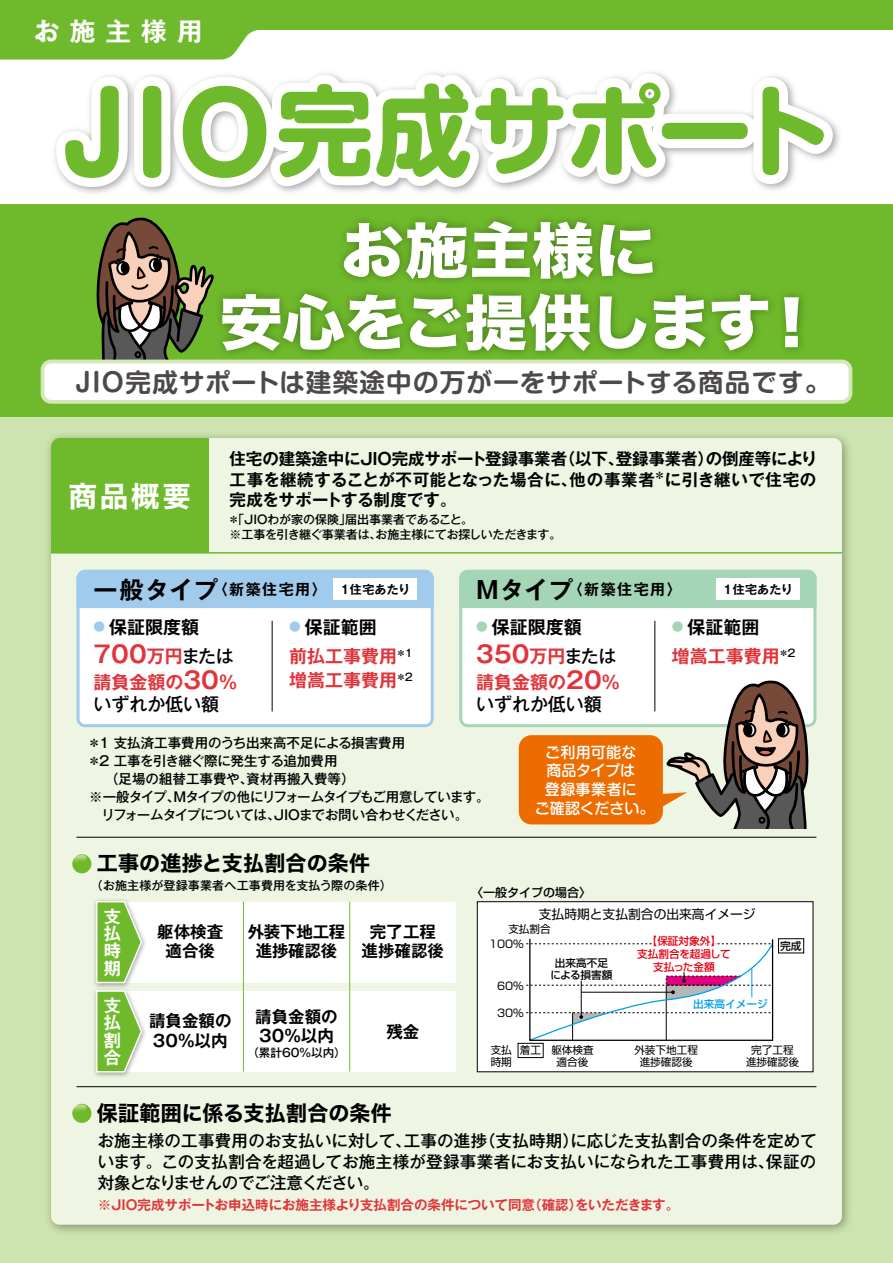
<style>
.page{position:relative;width:893px;height:1263px;background:#fff}
.page>*{position:absolute;margin:0;border:0;box-sizing:border-box;transform-origin:0 0}
.t1{font:700 98.4px "Shin M Go Pro";letter-spacing:-.02em;color:#6fba2c}
.t2{font:60px/72px "Hira Kaku Std W8";letter-spacing:-.015em;color:#fff;scale:1.05 1}
.t3{font:28.5px "Hira Kaku Std W7";color:#fff}
.t4{font:700 25.5px "Shin M Go Pro De";letter-spacing:.045em;color:#4c4948}
.t5{font:700 25.5px "Gothic MB101 Pro De";letter-spacing:.4em;color:#fff}
.t6{font:700 23.4px "Gothic MB101 Pro De";color:#e1353b}
.t7{font:21px "Hira Kaku Std W7";letter-spacing:.015em;color:#000}
.t8{font:500 18px/22.5px "Gothic MB101 Pro";color:#000}
.t9{font:700 18px/24px "Gothic MB101 Pro De";color:#e1353b}
.t10{font:700 18px "Gothic MB101 Pro De";color:#000}
.t11{font:700 17.25px/17.2px "Gothic MB101 Pro De";color:#fff;text-align:justify}
.t12{font:700 16.5px/19.5px "Gothic MB101 Pro De";color:#000;text-align:center}
.t13{font:500 16.5px/21px "Gothic MB101 Pro";letter-spacing:.005em;color:#000;text-align:justify}
.t14{font:500 15px/18.8px "Shin M Go Pro";letter-spacing:.01em;color:#fff;text-align:center}
.t15{font:700 15px "Gothic MB101 Pro De";letter-spacing:.1em;color:#000}
.t16{font:500 13.5px "Gothic MB101 Pro";letter-spacing:-.015em;color:#000}
.t17{font:700 13.5px "Gothic MB101 Pro De";color:#e1353b}
.t18{font:500 13.5px "Gothic MB101 Pro";letter-spacing:-.075em;color:#000}
.t19{font:12.75px "Shin Go Pro";color:#000}
.t20{font:500 12px/15px "Gothic MB101 Pro";letter-spacing:-.005em;color:#000}
.t21{font:500 12px "Gothic MB101 Pro";letter-spacing:.015em;color:#000}
.t22{font:700 12px "Gothic MB101 Pro De";letter-spacing:.02em;color:#000}
.t23{font:500 12px "Shin Go Pro";color:#000}
.t24{font:500 11.55px "Gothic MB101 Pro";color:#000}
.t25{font:10.65px/12px "Shin Go Pro";color:#000;text-align:center}
.t26{font:500 10.65px/12.8px "Shin Go Pro";color:#e60012;text-align:center}
.t27{font:500 10.65px/11.7px "Shin Go Pro";color:#000;text-align:center}
.t28{font:500 10.65px "Shin Go Pro";color:#00a0e9}
.s1{font-size:107.25px}
.s2{font-size:24px}
.s3{font-size:11.7px;color:#a1cbed}
.s4{font-size:11.7px;color:#a4d5b7}
.s5{font-size:18px}
.s6{font-family:"Gothic MB101 Pro";font-weight:500;font-size:18px;color:#000}
.s7{font-family:"Gothic MB101 Pro De";font-weight:700;color:#e1353b}
.s8{font-family:"Gothic MB101 Pro De";font-weight:700;font-size:23.4px;color:#e1353b}
</style>
<div class="page">
<div style="left:0;top:355px;width:893px;height:908px;background:#cee4ae"></div>
<div style="left:0;top:0;width:893px;height:30px;background:#6fba2c"></div>
<div style="left:0;top:204px;width:893px;height:213px;background:#6fba2c"></div>
<div style="left:51px;top:438px;width:791px;height:787px;background:#eef5e3;border-radius:9px"></div>
<div style="left:77px;top:608px;width:357px;height:119px;background:#fff"></div>
<div style="left:459px;top:608px;width:357px;height:119px;background:#fff"></div>
<div style="left:459px;top:570px;width:357px;height:38px;background:#a4d5b7"></div>
<div style="left:77px;top:570px;width:357px;height:38px;background:#a1cbed"></div>
<svg style="left:94px;top:217px;width:113px;height:143px"></svg>
<div style="left:51px;top:438px;width:157px;height:115px;background:#6fba2c;border-radius:9px"></div>
<div style="left:51px;top:536px;width:157px;height:17px;background:#6fba2c"></div>
<div style="left:191px;top:438px;width:17px;height:115px;background:#6fba2c"></div>
<svg style="left:0;top:30px;width:710px;height:164px"></svg>
<div style="left:653px;top:114px;width:104px;height:34px;border:18px solid #fff;border-radius:8px"></div>
<svg style="left:744px;top:76px;width:96px;height:114px"></svg>
<img style="left:207px;top:218px;width:630px;height:142px">
<svg style="left:72px;top:1104px;width:19px;height:19px"></svg>
<svg style="left:77px;top:1104px;width:10px;height:7px"></svg>
<svg style="left:72px;top:854px;width:19px;height:19px"></svg>
<svg style="left:77px;top:855px;width:10px;height:6px"></svg>
<div style="left:333px;top:578px;width:84px;height:22px;background:#fff"></div>
<div style="left:716px;top:578px;width:83px;height:22px;background:#fff"></div>
<div style="left:104px;top:902px;width:352px;height:80px;background:#fff"></div>
<img style="left:94px;top:899px;width:56px;height:85px">
<div style="left:104px;top:991px;width:352px;height:81px;background:#fff"></div>
<img style="left:94px;top:993px;width:51px;height:84px">
<svg style="left:95px;top:900px;width:48px;height:174px"></svg>
<div style="left:519px;top:735px;width:144px;height:89px;background:#ed6c00;border-radius:13px"></div>
<svg style="left:652px;top:678px;width:160px;height:150px"></svg>
<div style="left:43px;top:361px;width:807px;height:41px;background:#fff;border-radius:9px"></div>
<div style="left:41px;top:360px;width:811px;height:44px;border:4px solid #d4e7b9;border-radius:9px"></div>
<hr style="left:77px;top:837px;width:739px;height:1px;background:#000">
<hr style="left:77px;top:1086px;width:739px;height:1px;background:#000">
<div style="left:477px;top:902px;width:336px;height:170px;background:#fff"></div>
<div style="left:477px;top:901px;width:336px;height:171px;border:1px solid #000"></div>
<div style="left:778px;top:938px;width:26px;height:15px;border:1px solid #000"></div>
<svg style="left:526px;top:938px;width:248px;height:103px"></svg>
<div style="left:518px;top:1043px;width:25px;height:15px;border:1px solid #000"></div>
<hr style="left:272px;top:621px;width:1px;height:90px;background:#000">
<hr style="left:655px;top:621px;width:1px;height:90px;background:#000">
<hr style="left:243px;top:902px;width:1px;height:169px;background:#6fba2c">
<hr style="left:349px;top:902px;width:1px;height:169px;background:#6fba2c">
<hr style="left:51px;top:552px;width:791px;height:2px;background:#6fba2c">
<p class="t5" style="left:34px;top:10px;width:170px">お施主様用</p>
<p class="t1" style="left:62px;top:51px;width:771px"><span class="s1">JIO</span>完成サポート</p>
<p class="t2" style="left:220px;top:216px;width:576px;text-indent:121px">お施主様に<br>安心をご提供します！</p>
<p class="t4" style="left:75px;top:361px;width:756px">JIO完成サポートは建築途中の万が一をサポートする商品です。</p>
<p class="t3" style="left:68px;top:474px;width:124px">商品概要</p>
<p class="t12" style="left:230px;top:447px;width:589px;line-height:20.2px;text-align:justify">住宅の建築途中にJIO完成サポート登録事業者（以下、登録事業者）の倒産等により工事を継続することが不可能となった場合に、他の事業者<sup>＊</sup>に引き継いで住宅の完成をサポートする制度です。</p>
<p class="t20" style="left:228px;top:511px;width:335px">＊「JIOわが家の保険」届出事業者であること。<br>※工事を引き継ぐ事業者は、お施主様にてお探しいただきます。</p>
<p class="t15" style="left:94px;top:577px;width:235px"><span class="s2">一般タイプ</span>〈新築住宅用〉</p>
<p class="t15" style="left:476px;top:577px;width:208px"><span class="s2">Ｍタイプ</span>〈新築住宅用〉</p>
<p class="t10" style="left:94px;top:612px;width:107px"><span class="s3">●</span> 保証限度額</p>
<p class="t9" style="left:289px;top:642px;width:125px">前払工事費用<sup>＊1</sup>増嵩工事費用<sup>＊2</sup></p>
<p class="t22" style="left:340px;top:579px;width:71px">1住宅あたり</p>
<p class="t22" style="left:723px;top:579px;width:71px">1住宅あたり</p>
<p class="t10" style="left:289px;top:612px;width:89px"><span class="s3">●</span> 保証範囲</p>
<p class="t10" style="left:672px;top:612px;width:89px"><span class="s4">●</span> 保証範囲</p>
<p class="t10" style="left:476px;top:612px;width:107px"><span class="s4">●</span> 保証限度額</p>
<p class="t6" style="left:94px;top:635px;width:142px">700<span class="s5">万円</span><span class="s6">または</span></p>
<p class="t8" style="left:94px;top:668px;width:145px"><span class="s7">請負金額の</span><span class="s8">30</span><span class="s7">％</span>いずれか低い額</p>
<p class="t6" style="left:476px;top:635px;width:142px">350<span class="s5">万円</span><span class="s6">または</span></p>
<p class="t8" style="left:476px;top:668px;width:145px"><span class="s7">請負金額の</span><span class="s8">20</span><span class="s7">％</span>いずれか低い額</p>
<p class="t9" style="left:672px;top:642px;width:125px">増嵩工事費用<sup>＊2</sup></p>
<p class="t16" style="left:87px;top:732px;width:319px">＊1 支払済工事費用のうち出来高不足による損害費用</p>
<p class="t16" style="left:87px;top:750px;width:252px">＊2 工事を引き継ぐ際に発生する追加費用</p>
<p class="t16" style="left:105px;top:768px;width:251px">（足場の組替工事費や、資材再搬入費等）</p>
<p class="t18" style="left:89px;top:786px;width:402px">※一般タイプ、Ｍタイプの他にリフォームタイプもご用意しています。</p>
<p class="t16" style="left:89px;top:804px;width:380px">　リフォームタイプについては、JIOまでお問い合わせください。</p>
<p class="t7" style="left:97px;top:847px;width:275px">工事の進捗と支払割合の条件</p>
<p class="t14" style="left:535px;top:741px;width:121px">ご利用可能な<br>商品タイプは<br>登録事業者に<br>ご確認ください。</p>
<p class="t21" style="left:91px;top:875px;width:302px">（お施主様が登録事業者へ工事費用を支払う際の条件）</p>
<p class="t11" style="left:104px;top:905px;width:18px">支払時期</p>
<p class="t11" style="left:104px;top:995px;width:19px">支払割合</p>
<p class="t12" style="left:157px;top:920px;width:67px">躯体検査適合後</p>
<p class="t12" style="left:248px;top:920px;width:99px">外装下地工程進捗確認後</p>
<p class="t12" style="left:362px;top:920px;width:84px">完了工程進捗確認後</p>
<p class="t12" style="left:149px;top:1009px;width:84px;text-align:left">請負金額の<br>30％以内</p>
<p class="t12" style="left:255px;top:1005px;width:84px;text-align:left">請負金額の<br>30％以内</p>
<p class="t24" style="left:247px;top:1043px;width:100px">（累計60％以内）</p>
<p class="t12" style="left:386px;top:1020px;width:34px">残金</p>
<p class="t7" style="left:97px;top:1097px;width:296px">保証範囲に係る支払割合の条件</p>
<p class="t23" style="left:471px;top:882px;width:121px">〈一般タイプの場合〉</p>
<p class="t19" style="left:539px;top:904px;width:218px">支払時期と支払割合の出来高イメージ</p>
<p class="t25" style="left:508px;top:922px;width:44px">支払割合</p>
<p class="t25" style="left:489px;top:937px;width:36px">100％</p>
<p class="t25" style="left:497px;top:978px;width:28px">60％</p>
<p class="t25" style="left:497px;top:1006px;width:28px">30％</p>
<p class="t27" style="left:550px;top:956px;width:63px">出来高不足による損害額</p>
<p class="t26" style="left:637px;top:934px;width:95px">【保証対象外】<br>支払割合を超過して支払った金額</p>
<p class="t28" style="left:693px;top:995px;width:76px">出来高イメージ</p>
<p class="t27" style="left:780px;top:939px;width:23px">完成</p>
<p class="t25" style="left:491px;top:1042px;width:23px;text-align:left">支払時期</p>
<p class="t25" style="left:520px;top:1043px;width:23px">着工</p>
<p class="t25" style="left:551px;top:1042px;width:44px">躯体検査適合後</p>
<p class="t25" style="left:634px;top:1042px;width:65px">外装下地工程進捗確認後</p>
<p class="t25" style="left:746px;top:1042px;width:55px">完了工程進捗確認後</p>
<p class="t13" style="left:98px;top:1128px;width:720px">お施主様の工事費用のお支払いに対して、工事の進捗（支払時期）に応じた支払割合の条件を定めています。この支払割合を超過してお施主様が登録事業者にお支払いになられた工事費用は、保証の対象となりませんのでご注意ください。</p>
<p class="t17" style="left:98px;top:1194px;width:583px">※JIO完成サポートお申込時にお施主様より支払割合の条件について同意（確認）をいただきます。</p>
</div>
